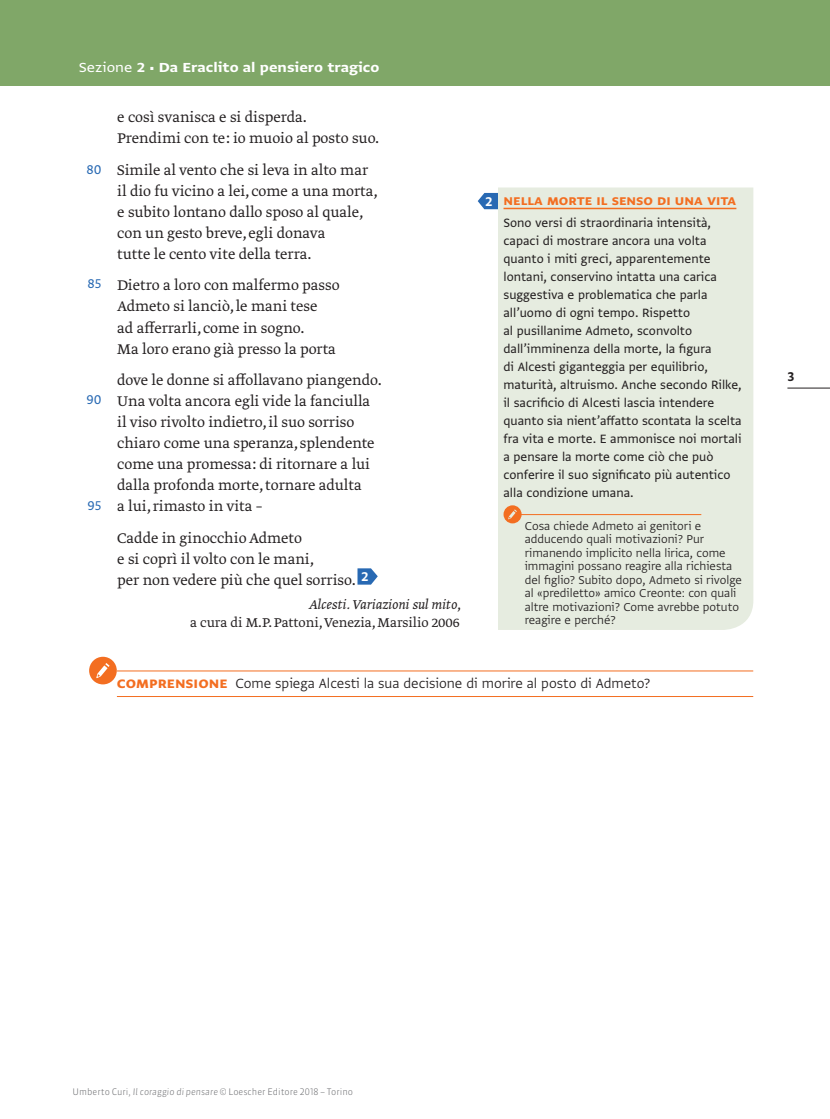
<style>
.page{position:relative;width:830px;height:1119px;background:#fff}
.page>*{position:absolute;margin:0;border:0;box-sizing:border-box;transform-origin:0 0}
.t1{font:300 16.5px/21px "Greta Text Pro";color:#231f20}
.t2{font:16.5px "Greta Sans Std Bld";color:#f36e21}
.t3{font:300 15.75px "Greta Sans Std";color:#231f20}
.t4{font:15.6px "Greta Sans Std Bld";color:#fff;scale:1.11 1}
.t5{font:300 15px/18px "Greta Text Pro";color:#231f20;text-align:right}
.t6{font:15px "Greta Sans Std";color:#2869b3}
.t7{font:15px "Greta Sans Std Bld";color:#231f20}
.t8{font:15px "Greta Sans Std Bld";color:#fff}
.t9{font:14.25px/18px "Greta Sans Std";color:#231f20}
.t10{font:300 13.5px/13.5px "Greta Sans Std";color:#231f20}
.t11{font:300 9px "Sanuk OT";color:#6c6d70}
.s1{font-family:"Greta Sans Std"}
.s2{font-family:"Greta Sans Std";font-size:12px}
.s3{font-style:italic}
.s4{font-family:"Greta Sans Std Bld";font-weight:400;font-size:18px;color:#f36e21}
</style>
<div class="page">
<div style="left:0;top:0;width:829px;height:85px;background:#80a768"></div>
<hr style="left:787px;top:388px;width:42px;height:1px;background:#231f20">
<svg style="left:357px;top:568px;width:20px;height:16px"></svg>
<div style="left:497px;top:187px;width:256px;height:443px;background:#e6ece0"></div>
<hr style="left:503px;top:208px;width:233px;height:1px;background:#f36e21">
<hr style="left:520px;top:514px;width:181px;height:1px;background:#f36e21">
<svg style="left:477px;top:193px;width:20px;height:16px"></svg>
<svg style="left:503px;top:505px;width:18px;height:18px"></svg>
<hr style="left:117px;top:670px;width:635px;height:1px;background:#f36e21">
<hr style="left:117px;top:696px;width:635px;height:1px;background:#f36e21">
<svg style="left:89px;top:656px;width:28px;height:28px"></svg>
<p class="t4" style="left:79px;top:58px;width:272px"><span class="s1">Sezione</span> 2 <span class="s2">•</span> Da Eraclito al pensiero tragico</p>
<p class="t1" style="left:117px;top:108px;width:263px">e così svanisca e si disperda.<br>Prendimi con te: io muoio al posto suo.</p>
<p class="t1" style="left:117px;top:160px;width:262px">Simile al vento che si leva in alto mar il dio fu vicino a lei, come a una morta, e subito lontano dallo sposo al quale, con un gesto breve, egli donava<br>tutte le cento vite della terra.</p>
<p class="t1" style="left:117px;top:276px;width:224px">Dietro a loro con malfermo passo<br>Admeto si lanciò, le mani tese<br>ad afferrarli, come in sogno.<br>Ma loro erano già presso la porta</p>
<p class="t1" style="left:117px;top:370px;width:266px">dove le donne si affollavano piangendo.<br>Una volta ancora egli vide la fanciulla il viso rivolto indietro, il suo sorriso chiaro come una speranza, splendente come una promessa: di ritornare a lui dalla profonda morte, tornare adulta<br>a lui, rimasto in vita –</p>
<p class="t1" style="left:117px;top:528px;width:253px">Cadde in ginocchio Admeto<br>e si coprì il volto con le mani,<br>per non vedere più che quel sorriso. <sup>2</sup></p>
<p class="t5" style="left:190px;top:596px;width:272px"><span class="s3">Alcesti. Variazioni sul mito</span>,<br>a cura di M.P. Pattoni, Venezia, Marsilio 2006</p>
<p class="t6" style="left:86px;top:161px;width:17px">80</p>
<p class="t6" style="left:88px;top:275px;width:15px">85</p>
<p class="t6" style="left:86px;top:390px;width:17px">90</p>
<p class="t6" style="left:87px;top:497px;width:15px">95</p>
<p class="t8" style="left:485px;top:192px;width:9px">2</p>
<p class="t2" style="left:503px;top:190px;width:234px">nella morte il senso di una vita</p>
<p class="t9" style="left:503px;top:213px;width:240px">Sono versi di straordinaria intensità, capaci di mostrare ancora una volta quanto i miti greci, apparentemente lontani, conservino intatta una carica suggestiva e problematica che parla all’uomo di ogni tempo. Rispetto<br>al pusillanime Admeto, sconvolto dall’imminenza della morte, la figura<br>di Alcesti giganteggia per equilibrio, maturità, altruismo. Anche secondo Rilke, il sacrificio di Alcesti lascia intendere quanto sia nient’affatto scontata la scelta fra vita e morte. E ammonisce noi mortali a pensare la morte come ciò che può conferire il suo significato più autentico alla condizione umana.</p>
<p class="t10" style="left:524px;top:518px;width:219px">Cosa chiede Admeto ai genitori e adducendo quali motivazioni? Pur rimanendo implicito nella lirica, come immagini possano reagire alla richiesta del figlio? Subito dopo, Admeto si rivolge al «prediletto» amico Creonte: con quali altre motivazioni? Come avrebbe potuto reagire e perché?</p>
<p class="t3" style="left:117px;top:674px;width:534px"><span class="s4">comprensione</span> Come spiega Alcesti la sua decisione di morire al posto di Admeto?</p>
<p class="t7" style="left:787px;top:367px;width:8px">3</p>
<p class="t11" style="left:73px;top:1086px;width:282px">Umberto Curi, <span class="s3">Il coraggio di pensare</span> © Loescher Editore 2018 – Torino</p>
</div>
